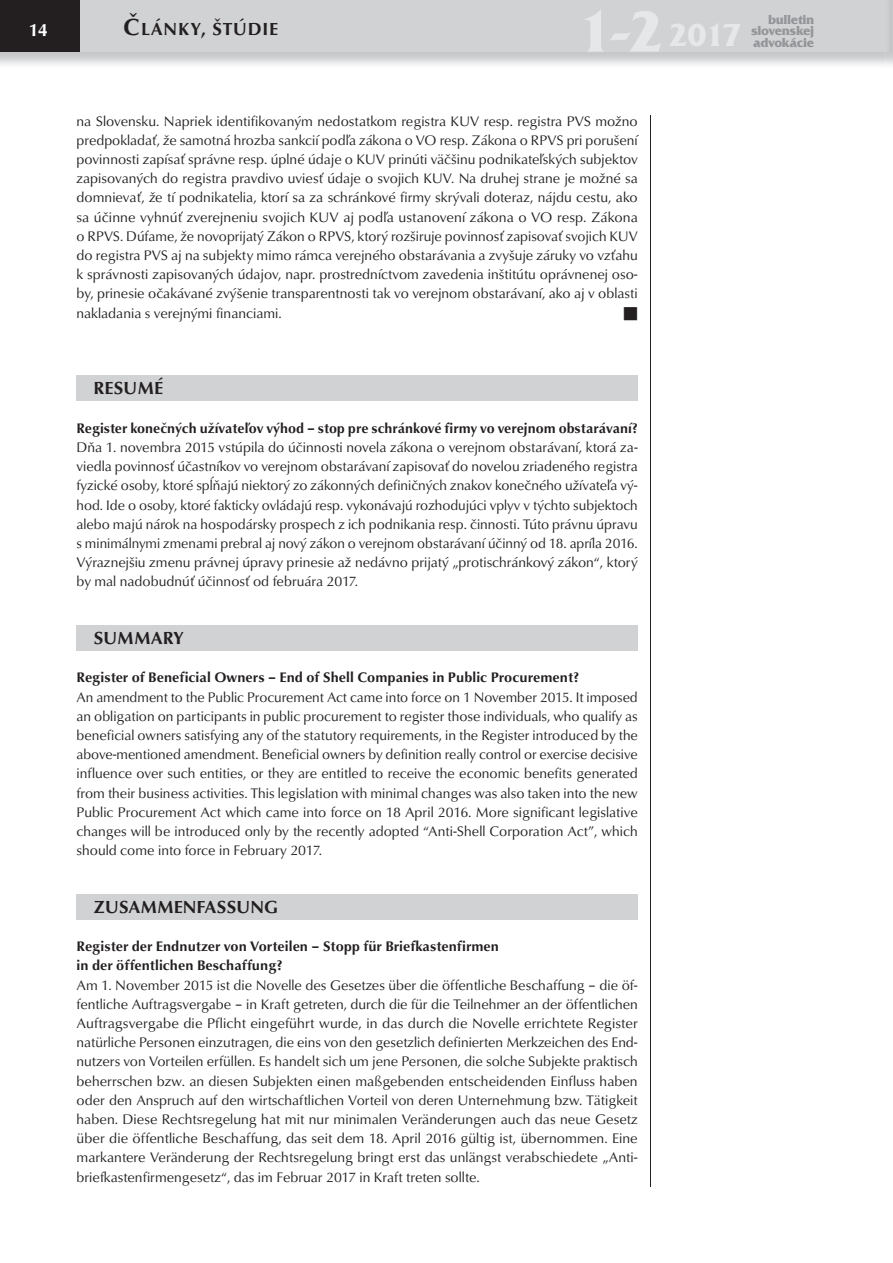
<style>
.page{position:relative;width:893px;height:1263px;background:#fff}
.page>*{position:absolute;margin:0;border:0;box-sizing:border-box;transform-origin:0 0}
.t1{font:700 33px "Friz Qua Itc TEE";color:#e6e7e9}
.t2{font:700 18px "URW Classico TEE";color:#231f20}
.t3{font:700 18px "URW Classico TEE";letter-spacing:.05em;color:#231f20}
.t4{font:700 18px "URW Classico TEE";color:#fff}
.t5{font:14.25px/19.2px "URW Classico TEE";color:#231f20;text-align:justify}
.t6{font:700 14.25px/19.2px "URW Classico TEE";color:#231f20}
.t7{font:14.25px "Zapf Dingbats IT Cby BT";color:#231f20}
.t8{font:700 13.5px/11.2px "Friz Qua Itc TEE";letter-spacing:-.025em;color:#939598;text-align:justify}
.s1{font-size:24px}
.s2{font-size:60px}
</style>
<div class="page">
<div style="left:0;top:0;width:893px;height:52px;background:#d1d2d4"></div>
<div style="left:0;top:0;width:79px;height:52px;background:#231f20"></div>
<div style="left:77px;top:376px;width:561px;height:25px;background:#d1d2d4"></div>
<div style="left:77px;top:625px;width:561px;height:26px;background:#d1d2d4"></div>
<div style="left:77px;top:894px;width:561px;height:26px;background:#d1d2d4"></div>
<hr style="left:650px;top:115px;width:1px;height:1071px;background:#231f20">
<p class="t3" style="left:123px;top:22px;width:156px"><span class="s1">Č</span>LÁNKY, ŠTÚDIE</p>
<h1 class="t1" style="left:577px;top:23px;width:166px"><span class="s2">1-2</span> 2017</h1>
<p class="t4" style="left:29px;top:22px;width:20px">14</p>
<p class="t8" style="left:751px;top:15px;width:65px;text-indent:17px">bulletin slovenskej advokácie</p>
<p class="t5" style="left:77px;top:113px;width:563px">na Slovensku. Napriek identifikovaným nedostatkom registra KUV resp. registra PVS možno predpokladať, že samotná hrozba sankcií podľa zákona o VO resp. Zákona o RPVS pri porušení povinnosti zapísať správne resp. úplné údaje o KUV prinúti väčšinu podnikateľských subjektov zapisovaných do registra pravdivo uviesť údaje o svojich KUV. Na druhej strane je možné sa domnievať, že tí podnikatelia, ktorí sa za schránkové firmy skrývali doteraz, nájdu cestu, ako sa účinne vyhnúť zverejneniu svojich KUV aj podľa ustanovení zákona o VO resp. Zákona o RPVS. Dúfame, že novoprijatý Zákon o RPVS, ktorý rozširuje povinnosť zapisovať svojich KUV do registra PVS aj na subjekty mimo rámca verejného obstarávania a zvyšuje záruky vo vzťahu k správnosti zapisovaných údajov, napr. prostredníctvom zavedenia inštitútu oprávnenej oso&shy;by, prinesie očakávané zvýšenie transparentnosti tak vo verejnom obstarávaní, ako aj v oblasti nakladania s verejnými financiami.</p>
<p class="t7" style="left:624px;top:306px;width:16px">■</p>
<p class="t2" style="left:94px;top:381px;width:71px">RESUMÉ</p>
<p class="t6" style="left:77px;top:420px;width:563px">Register konečných užívateľov výhod – stop pre schránkové firmy vo verejnom obstarávaní?</p>
<p class="t5" style="left:77px;top:439px;width:563px">Dňa 1. novembra 2015 vstúpila do účinnosti novela zákona o verejnom obstarávaní, ktorá za&shy;viedla povinnosť účastníkov vo verejnom obstarávaní zapisovať do novelou zriadeného registra fyzické osoby, ktoré spĺňajú niektorý zo zákonných definičných znakov konečného užívateľa vý&shy;hod. Ide o osoby, ktoré fakticky ovládajú resp. vykonávajú rozhodujúci vplyv v týchto subjektoch alebo majú nárok na hospodársky prospech z ich podnikania resp. činnosti. Túto právnu úpravu s minimálnymi zmenami prebral aj nový zákon o verejnom obstarávaní účinný od 18. apríla 2016.<br>Výraznejšiu zmenu právnej úpravy prinesie až nedávno prijatý „protischránkový zákon“, ktorý by mal nadobudnúť účinnosť od februára 2017.</p>
<p class="t2" style="left:94px;top:631px;width:92px">SUMMARY</p>
<p class="t6" style="left:77px;top:669px;width:504px">Register of Beneficial Owners – End of Shell Companies in Public Procurement?</p>
<p class="t5" style="left:77px;top:689px;width:563px">An amendment to the Public Procurement Act came into force on 1 November 2015. It imposed an obligation on participants in public procurement to register those individuals, who qualify as beneficial owners satisfying any of the statutory requirements, in the Register introduced by the above-mentioned amendment. Beneficial owners by definition really control or exercise decisive influence over such entities, or they are entitled to receive the economic benefits generated from their business activities. This legislation with minimal changes was also taken into the new Public Procurement Act which came into force on 18 April 2016. More significant legislative changes will be introduced only by the recently adopted “Anti-Shell Corporation Act”, which should come into force in February 2017.</p>
<p class="t2" style="left:94px;top:900px;width:186px">ZUSAMMENFASSUNG</p>
<p class="t6" style="left:77px;top:938px;width:424px">Register der Endnutzer von Vorteilen – Stopp für Briefkastenfirmen in der öffentlichen Beschaffung?</p>
<p class="t5" style="left:77px;top:977px;width:563px">Am 1. November 2015 ist die Novelle des Gesetzes über die öffentliche Beschaffung – die öf&shy;fentliche Auftragsvergabe – in Kraft getreten, durch die für die Teilnehmer an der öffentlichen Auftragsvergabe die Pflicht eingeführt wurde, in das durch die Novelle errichtete Register natürliche Personen einzutragen, die eins von den gesetzlich definierten Merkzeichen des End&shy;nutzers von Vorteilen erfüllen. Es handelt sich um jene Personen, die solche Subjekte praktisch beherrschen bzw. an diesen Subjekten einen maßgebenden entscheidenden Einfluss haben oder den Anspruch auf den wirtschaftlichen Vorteil von deren Unternehmung bzw. Tätigkeit haben. Diese Rechtsregelung hat mit nur minimalen Veränderungen auch das neue Gesetz über die öffentliche Beschaffung, das seit dem 18. April 2016 gültig ist, übernommen. Eine markantere Veränderung der Rechtsregelung bringt erst das unlängst verabschiedete „Anti&shy;briefkastenfirmengesetz“, das im Februar 2017 in Kraft treten sollte.</p>
</div>
